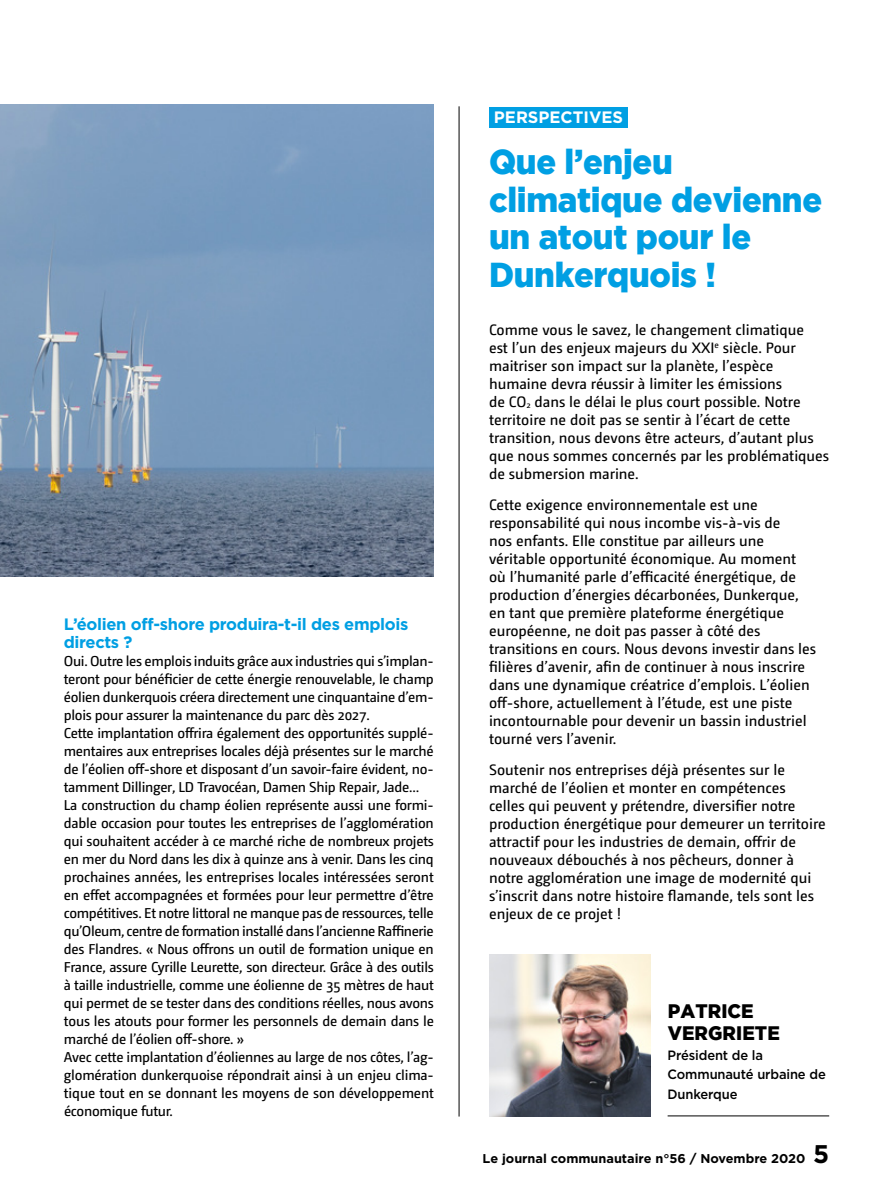
<style>
.page{position:relative;width:893px;height:1191px;background:#fff}
.page>*{position:absolute;margin:0;border:0;box-sizing:border-box;transform-origin:0 0}
.t1{font:900 34.5px/37.5px "Gotham";letter-spacing:-.01em;color:#009fe3;scale:.95 1}
.t2{font:900 19.5px/22.5px "Gotham";letter-spacing:.005em;color:#000;scale:.96 1}
.t3{font:700 16.5px/18px "Gotham";letter-spacing:-.02em;color:#009fe3}
.t4{font:700 16.5px "Gotham";color:#fff}
.t5{font:15px/18px "Camingo Regular TF";color:#000}
.t6{font:14.25px/18px "Camingo Regular TF";letter-spacing:-.02em;color:#000}
.t7{font:500 13.5px/19.5px "Gotham";letter-spacing:-.01em;color:#000;scale:.96 1}
.t8{font:700 12.75px "Gotham";color:#000}
.s1{font-size:8.25px}
.s2{font-size:25.5px}
</style>
<div class="page">
<hr style="left:668px;top:1115px;width:161px;height:1px;background:#000">
<div style="left:489px;top:107px;width:139px;height:21px;background:#009fe3"></div>
<img style="left:489px;top:955px;width:162px;height:161px">
<img style="left:0;top:104px;width:434px;height:472px">
<hr style="left:459px;top:106px;width:1px;height:1010px;background:#000">
<p class="t3" style="left:64px;top:615px;width:346px">L’éolien off-shore produira-t-il des emplois directs ?</p>
<p class="t6" style="left:64px;top:652px;width:372px">Oui. Outre les emplois induits grâce aux industries qui s’implan&shy;teront pour bénéficier de cette énergie renouvelable, le champ éolien dunkerquois créera directement une cinquantaine d’em&shy;plois pour assurer la maintenance du parc dès 2027.<br>Cette implantation offrira également des opportunités supplé&shy;mentaires aux entreprises locales déjà présentes sur le marché de l’éolien off-shore et disposant d’un savoir-faire évident, no&shy;tamment Dillinger, LD Travocéan, Damen Ship Repair, Jade… La construction du champ éolien représente aussi une formi&shy;dable occasion pour toutes les entreprises de l’agglomération qui souhaitent accéder à ce marché riche de nombreux projets en mer du Nord dans les dix à quinze ans à venir. Dans les cinq prochaines années, les entreprises locales intéressées seront en effet accompagnées et formées pour leur permettre d’être compétitives. Et notre littoral ne manque pas de ressources, telle qu’Oleum, centre de formation installé dans l’ancienne Raffinerie des Flandres. « Nous offrons un outil de formation unique en France, assure Cyrille Leurette, son directeur. Grâce à des outils à taille industrielle, comme une éolienne de 35 mètres de haut qui permet de se tester dans des conditions réelles, nous avons tous les atouts pour former les personnels de demain dans le marché de l’éolien off-shore. »<br>Avec cette implantation d’éoliennes au large de nos côtes, l’ag&shy;glomération dunkerquoise répondrait ainsi à un enjeu clima&shy;tique tout en se donnant les moyens de son développement économique futur.</p>
<p class="t4" style="left:494px;top:108px;width:131px">PERSPECTIVES</p>
<h1 class="t1" style="left:489px;top:142px;width:352px">Que l’enjeu climatique devienne un atout pour le<br>Dunkerquois !</h1>
<p class="t5" style="left:489px;top:321px;width:342px">Comme vous le savez, le changement climatique<br>est l’un des enjeux majeurs du XXI<sup>e</sup> siècle. Pour maitriser son impact sur la planète, l’espèce humaine devra réussir à limiter les émissions<br>de CO<span class="s1">2</span> dans le délai le plus court possible. Notre territoire ne doit pas se sentir à l’écart de cette transition, nous devons être acteurs, d’autant plus que nous sommes concernés par les problématiques de submersion marine.</p>
<p class="t5" style="left:489px;top:495px;width:329px">Cette exigence environnementale est une responsabilité qui nous incombe vis-à-vis de<br>nos enfants. Elle constitue par ailleurs une véritable opportunité économique. Au moment où l’humanité parle d’efficacité énergétique, de production d’énergies décarbonées, Dunkerque, en tant que première plateforme énergétique européenne, ne doit pas passer à côté des transitions en cours. Nous devons investir dans les filières d’avenir, afin de continuer à nous inscrire dans une dynamique créatrice d’emplois. L’éolien off-shore, actuellement à l’étude, est une piste incontournable pour devenir un bassin industriel tourné vers l’avenir.</p>
<p class="t5" style="left:489px;top:760px;width:338px">Soutenir nos entreprises déjà présentes sur le marché de l’éolien et monter en compétences<br>celles qui peuvent y prétendre, diversifier notre production énergétique pour demeurer un territoire attractif pour les industries de demain, offrir de nouveaux débouchés à nos pêcheurs, donner à notre agglomération une image de modernité qui s’inscrit dans notre histoire flamande, tels sont les enjeux de ce projet !</p>
<h2 class="t2" style="left:668px;top:999px;width:118px">PATRICE<br>VERGRIETE</h2>
<p class="t7" style="left:668px;top:1045px;width:166px">Président de la<br>Communauté urbaine de<br>Dunkerque</p>
<p class="t8" style="left:483px;top:1150px;width:348px">Le journal communautaire n°56 / Novembre 2020 <span class="s2">5</span></p>
</div>
